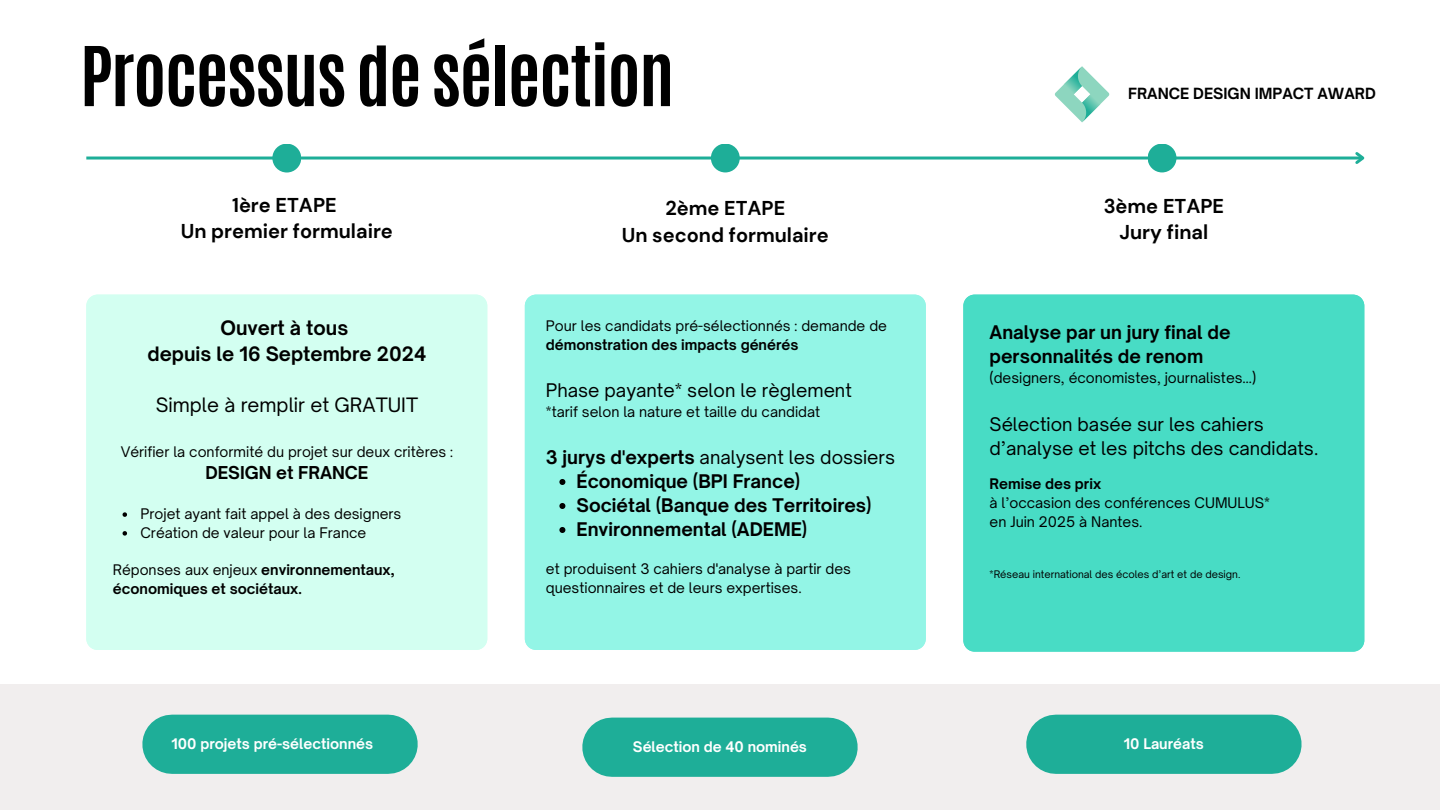
<style>
.page{position:relative;width:1440px;height:810px;background:#fff}
.page>*{position:absolute;margin:0;border:0;box-sizing:border-box;transform-origin:0 0}
.t1{font:700 70px "Antonio";letter-spacing:-.02em;color:#000}
.t2{font:700 20px/26.2px "DM Sans";color:#000;text-align:center}
.t3{font:700 19px/25.5px "Open Sauce One";color:#000;text-align:center}
.t4{font:19px "Open Sauce One";color:#000}
.t5{font:18px/24px "Open Sauce One";color:#000}
.t6{font:700 18px/24px "Open Sauce One";color:#000}
.t7{font:700 17px "Open Sauce One";color:#000}
.t8{font:700 14.8px "Open Sauce One";color:#000}
.t9{font:14px/18.8px "Open Sauce One";color:#000}
.t10{font:700 14px/18.8px "Open Sauce One";color:#000}
.t11{font:700 14px "Open Sauce One";color:#fff}
.t12{font:10px "Open Sauce One";color:#000}
.s1{font-weight:400}
.s2{font-weight:700}
</style>
<div class="page">
<div style="left:0;top:684px;width:1440px;height:126px;background:#f1eeee"></div>
<div style="left:172px;top:715px;width:216px;height:59px;background:#1eae98"></div>
<div style="left:86px;top:295px;width:401px;height:355px;background:#d3fff1"></div>
<div style="left:963px;top:295px;width:401px;height:357px;background:#48dcc5"></div>
<div style="left:525px;top:295px;width:401px;height:355px;background:#93f5e6"></div>
<hr style="left:86px;top:157px;width:1277px;height:3px;background:#1eae98">
<svg style="left:1353px;top:152px;width:12px;height:12px"></svg>
<div style="left:272px;top:144px;width:29px;height:29px;background:#1eae98;border-radius:50%"></div>
<div style="left:1148px;top:144px;width:29px;height:28px;background:#1eae98;border-radius:50%"></div>
<div style="left:711px;top:144px;width:29px;height:28px;background:#1eae98;border-radius:50%"></div>
<svg style="left:123px;top:512px;width:4px;height:5px"></svg>
<svg style="left:123px;top:531px;width:4px;height:5px"></svg>
<svg style="left:559px;top:479px;width:6px;height:6px"></svg>
<svg style="left:559px;top:503px;width:6px;height:6px"></svg>
<svg style="left:559px;top:527px;width:6px;height:6px"></svg>
<div style="left:612px;top:718px;width:216px;height:59px;background:#1eae98"></div>
<div style="left:1056px;top:715px;width:216px;height:59px;background:#1eae98"></div>
<svg style="left:1055px;top:66px;width:54px;height:56px"></svg>
<h1 class="t1" style="left:80px;top:26px;width:595px">Processus de sélection</h1>
<p class="t8" style="left:1128px;top:84px;width:249px">FRANCE DESIGN IMPACT AWARD</p>
<h5 class="t2" style="left:181px;top:192px;width:214px">1ère ETAPE<br>Un premier formulaire</h5>
<h2 class="t2" style="left:1104px;top:193px;width:122px">3ème ETAPE<br>Jury final</h2>
<h2 class="t2" style="left:622px;top:195px;width:209px">2ème ETAPE<br>Un second formulaire</h2>
<h2 class="t3" style="left:147px;top:315px;width:280px">Ouvert à tous<br>depuis le 16 Septembre 2024</h2>
<h2 class="t4" style="left:156px;top:393px;width:264px">Simple à remplir et GRATUIT</h2>
<h3 class="t9" style="left:121px;top:442px;width:334px">Vérifier la conformité du projet sur deux critères :</h3>
<p class="t7" style="left:205px;top:462px;width:165px">DESIGN et FRANCE</p>
<p class="t9" style="left:141px;top:504px;width:262px">Projet ayant fait appel à des designers</p>
<p class="t9" style="left:141px;top:523px;width:227px">Création de valeur pour la France</p>
<p class="t10" style="left:113px;top:561px;width:283px"><span class="s1">Réponses aux enjeux</span> environnementaux, économiques et sociétaux.</p>
<p class="t11" style="left:172px;top:735px;width:203px">100 projets pré-sélectionnés</p>
<p class="t9" style="left:546px;top:316px;width:343px">Pour les candidats pré-sélectionnés : demande de <span class="s2">démonstration des impacts générés</span></p>
<p class="t5" style="left:546px;top:378px;width:307px">Phase payante* selon le règlement</p>
<p class="t9" style="left:546px;top:402px;width:276px">*tarif selon la nature et taille du candidat</p>
<p class="t5" style="left:546px;top:445px;width:351px"><span class="s2">3 jurys d'experts</span> analysent les dossiers</p>
<p class="t6" style="left:577px;top:469px;width:225px">Économique (BPI France)</p>
<h4 class="t6" style="left:577px;top:493px;width:297px">Sociétal (Banque des Territoires)</h4>
<p class="t6" style="left:577px;top:517px;width:232px">Environnemental (ADEME)</p>
<p class="t9" style="left:546px;top:559px;width:307px">et produisent 3 cahiers d'analyse à partir des questionnaires et de leurs expertises.</p>
<p class="t6" style="left:990px;top:320px;width:243px">Analyse par un jury final de personnalités de renom</p>
<p class="t9" style="left:990px;top:368px;width:268px">(designers, économistes, journalistes…)</p>
<p class="t5" style="left:990px;top:413px;width:330px">Sélection basée sur les cahiers d’analyse et les pitchs des candidats.</p>
<p class="t10" style="left:990px;top:474px;width:113px">Remise des prix</p>
<h3 class="t9" style="left:990px;top:493px;width:282px">à l’occasion des conférences CUMULUS*</h3>
<p class="t9" style="left:990px;top:512px;width:154px">en Juin 2025 à Nantes.</p>
<p class="t12" style="left:990px;top:568px;width:252px">*Réseau international des écoles d’art et de design.</p>
<p class="t11" style="left:633px;top:738px;width:176px">Sélection de 40 nominés</p>
<p class="t11" style="left:1124px;top:735px;width:81px">10 Lauréats</p>
</div>
